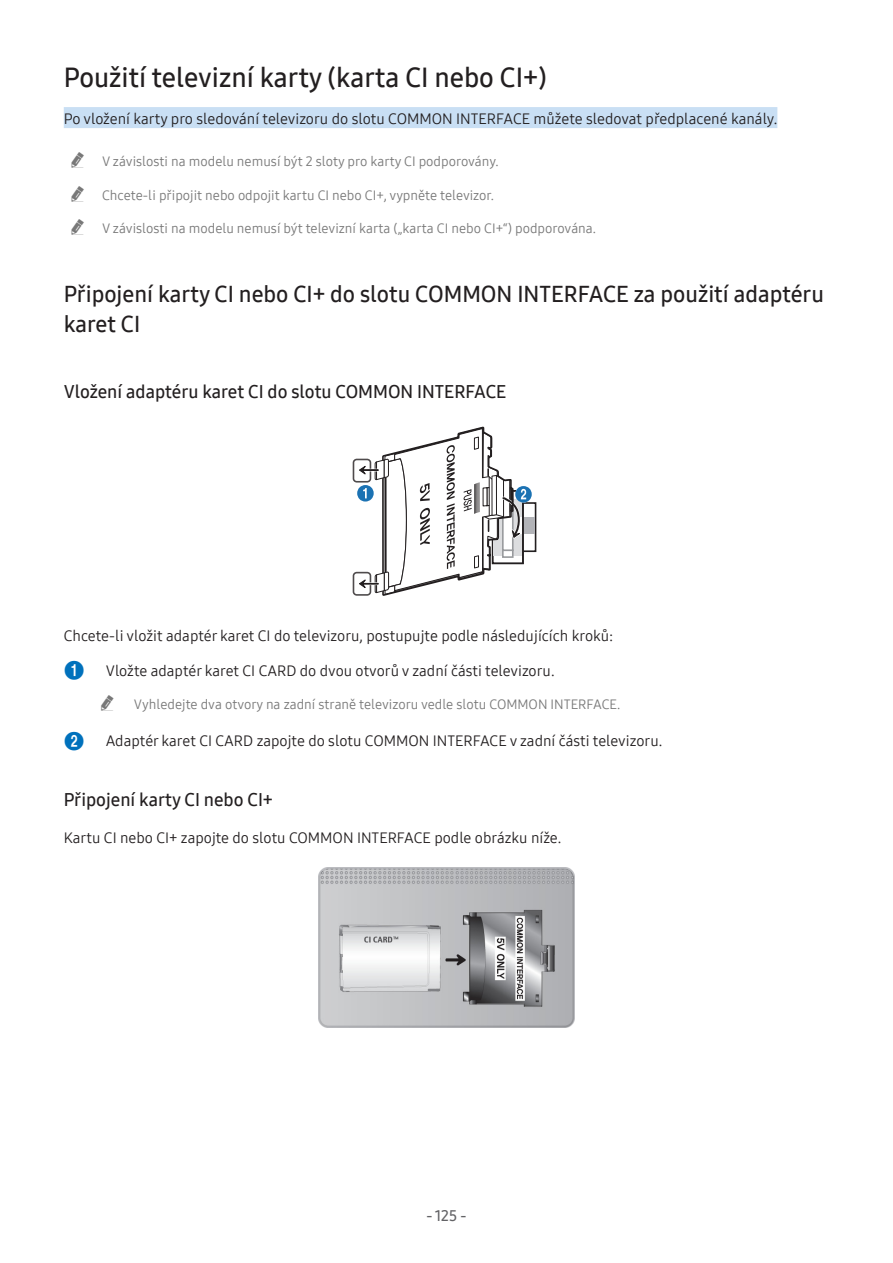
<style>
.page{position:relative;width:893px;height:1263px;background:#fff}
.page>*{position:absolute;margin:0;border:0;box-sizing:border-box;transform-origin:0 0}
.Heading1{font:27px "Samsung One 600";color:#231f20}
.Heading2{font:22.5px/30px "Samsung One 600";color:#231f20}
.Heading3{font:18px "Samsung One 600";color:#231f20}
.Heading1-Info{font:15px "Samsung One 400";color:#231f20}
.Description{font:15px "Samsung One 400";color:#231f20}
.t1{font:15px "Samsung One 600";color:#636366}
.t2{font:13.5px "Samsung One 400";color:#787878}
.s1{font-family:"Numberblackfilled";font-size:19.5px;color:#0071bc}
</style>
<div class="page">
<div style="left:64px;top:107px;width:713px;height:21px;background:#c9dff4"></div>
<div style="left:515px;top:502px;width:21px;height:50px;border:2px solid #231f20"></div>
<div style="left:524px;top:517px;width:11px;height:17px;background:#b2b3b7"></div>
<div style="left:353px;top:572px;width:18px;height:24px;border:2px solid #231f20;border-radius:3px"></div>
<div style="left:353px;top:459px;width:18px;height:24px;border:2px solid #231f20;border-radius:3px"></div>
<svg style="left:356px;top:426px;width:176px;height:170px"></svg>
<img style="left:319px;top:868px;width:255px;height:159px">
<p class="Heading1" style="left:64px;top:59px;width:485px">Použití televizní karty (karta CI nebo CI+)</p>
<p class="Heading1-Info" style="left:64px;top:108px;width:715px">Po vložení karty pro sledování televizoru do slotu COMMON INTERFACE můžete sledovat předplacené kanály.</p>
<p class="t2" style="left:102px;top:152px;width:398px">V závislosti na modelu nemusí být 2 sloty pro karty CI podporovány.</p>
<p class="t2" style="left:102px;top:186px;width:393px">Chcete-li připojit nebo odpojit kartu CI nebo CI+, vypněte televizor.</p>
<p class="t2" style="left:102px;top:220px;width:496px">V závislosti na modelu nemusí být televizní karta („karta CI nebo CI+“) podporována.</p>
<p class="Heading2" style="left:64px;top:278px;width:762px">Připojení karty CI nebo CI+ do slotu COMMON INTERFACE za použití adaptéru karet CI</p>
<p class="Heading3" style="left:64px;top:379px;width:444px">Vložení adaptéru karet CI do slotu COMMON INTERFACE</p>
<p class="Description" style="left:64px;top:626px;width:551px">Chcete-li vložit adaptér karet CI do televizoru, postupujte podle následujících kroků:</p>
<p class="Heading1-Info" style="left:64px;top:660px;width:492px"><span class="s1">1.</span>Vložte adaptér karet CI CARD do dvou otvorů v zadní části televizoru.</p>
<p class="t2" style="left:134px;top:695px;width:488px">Vyhledejte dva otvory na zadní straně televizoru vedle slotu COMMON INTERFACE.</p>
<p class="Heading1-Info" style="left:64px;top:731px;width:600px"><span class="s1">2.</span>Adaptér karet CI CARD zapojte do slotu COMMON INTERFACE v zadní části televizoru.</p>
<p class="Heading3" style="left:64px;top:787px;width:211px">Připojení karty CI nebo CI+</p>
<p class="Description" style="left:64px;top:827px;width:499px">Kartu CI nebo CI+ zapojte do slotu COMMON INTERFACE podle obrázku níže.</p>
<p class="t1" style="left:427px;top:1205px;width:41px">- 125 -</p>
</div>
